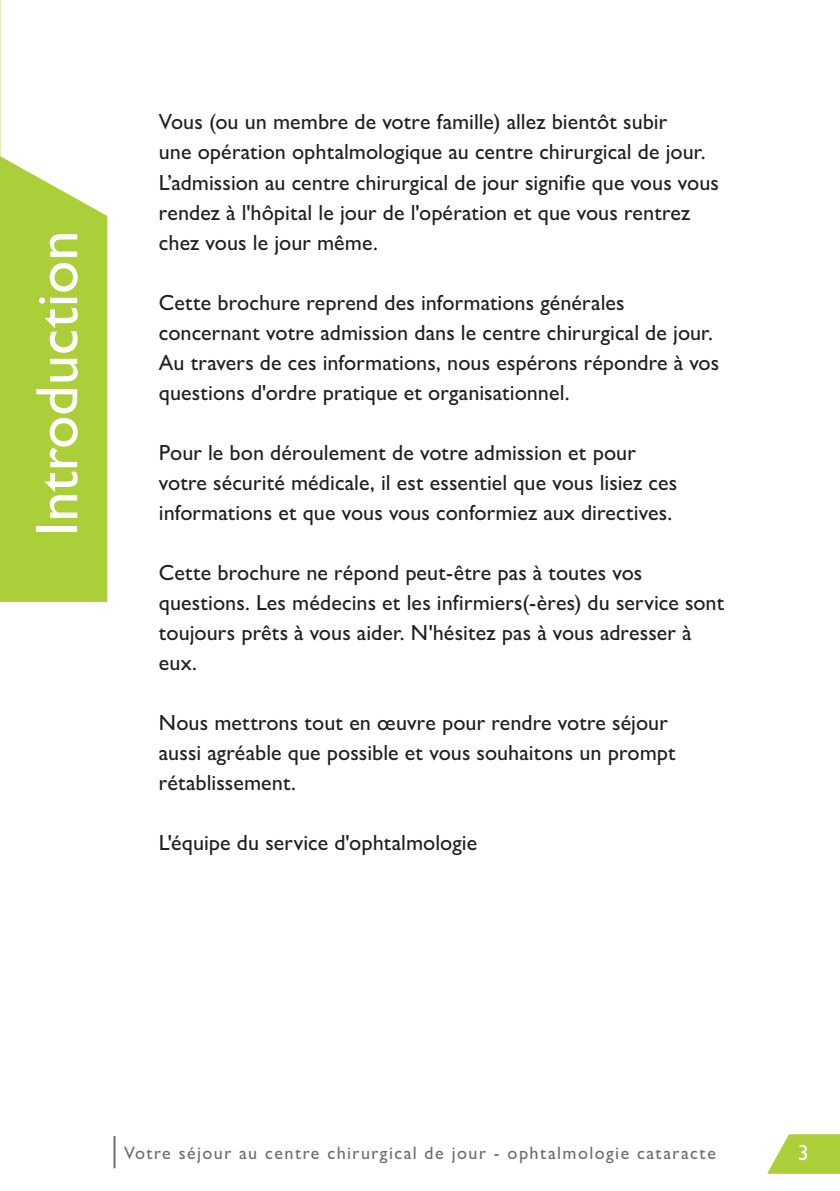
<style>
.page{position:relative;width:840px;height:1191px;background:#fff}
.page>*{position:absolute;margin:0;border:0;box-sizing:border-box;transform-origin:0 0}
.t1{font:500 60px "Gill Sans Nova";color:#fff}
.t2{font:500 22px/30px "Gill Sans Nova";color:#231f20}
.t3{font:500 22px "Gill Sans Nova";color:#fff}
.t4{font:500 18px "Gill Sans Nova";letter-spacing:.08em;color:#6c6d70}
</style>
<div class="page">
<hr style="left:113px;top:1136px;width:2px;height:32px;background:#6c6d70">
<svg style="left:767px;top:1134px;width:72px;height:39px"></svg>
<svg style="left:0;top:0;width:1px;height:156px"></svg>
<div style="left:0;top:156px;width:107px;height:446px;background:#abcf38"></div>
<h1 class="t1" style="left:20px;top:536px;width:307px;rotate:-90deg">Introduction</h1>
<p class="t2" style="left:159px;top:107px;width:561px">Vous (ou un membre de votre famille) allez bientôt subir<br>une opération ophtalmologique au centre chirurgical de jour.<br>L’admission au centre chirurgical de jour signifie que vous vous rendez à l'hôpital le jour de l'opération et que vous rentrez chez vous le jour même.</p>
<p class="t2" style="left:159px;top:287px;width:561px">Cette brochure reprend des informations générales concernant votre admission dans le centre chirurgical de jour.<br>Au travers de ces informations, nous espérons répondre à vos questions d'ordre pratique et organisationnel.</p>
<p class="t2" style="left:159px;top:437px;width:519px">Pour le bon déroulement de votre admission et pour votre sécurité médicale, il est essentiel que vous lisiez ces informations et que vous vous conformiez aux directives.</p>
<p class="t2" style="left:159px;top:557px;width:566px">Cette brochure ne répond peut-être pas à toutes vos questions. Les médecins et les infirmiers(-ères) du service sont toujours prêts à vous aider. N'hésitez pas à vous adresser à eux.</p>
<p class="t2" style="left:159px;top:707px;width:518px">Nous mettrons tout en œuvre pour rendre votre séjour aussi agréable que possible et vous souhaitons un prompt rétablissement.</p>
<p class="t2" style="left:159px;top:827px;width:320px">L'équipe du service d'ophtalmologie</p>
<p class="t4" style="left:124px;top:1141px;width:593px">Votre séjour au centre chirurgical de jour - ophtalmologie cataracte</p>
<p class="t3" style="left:797px;top:1138px;width:12px">3</p>
</div>
